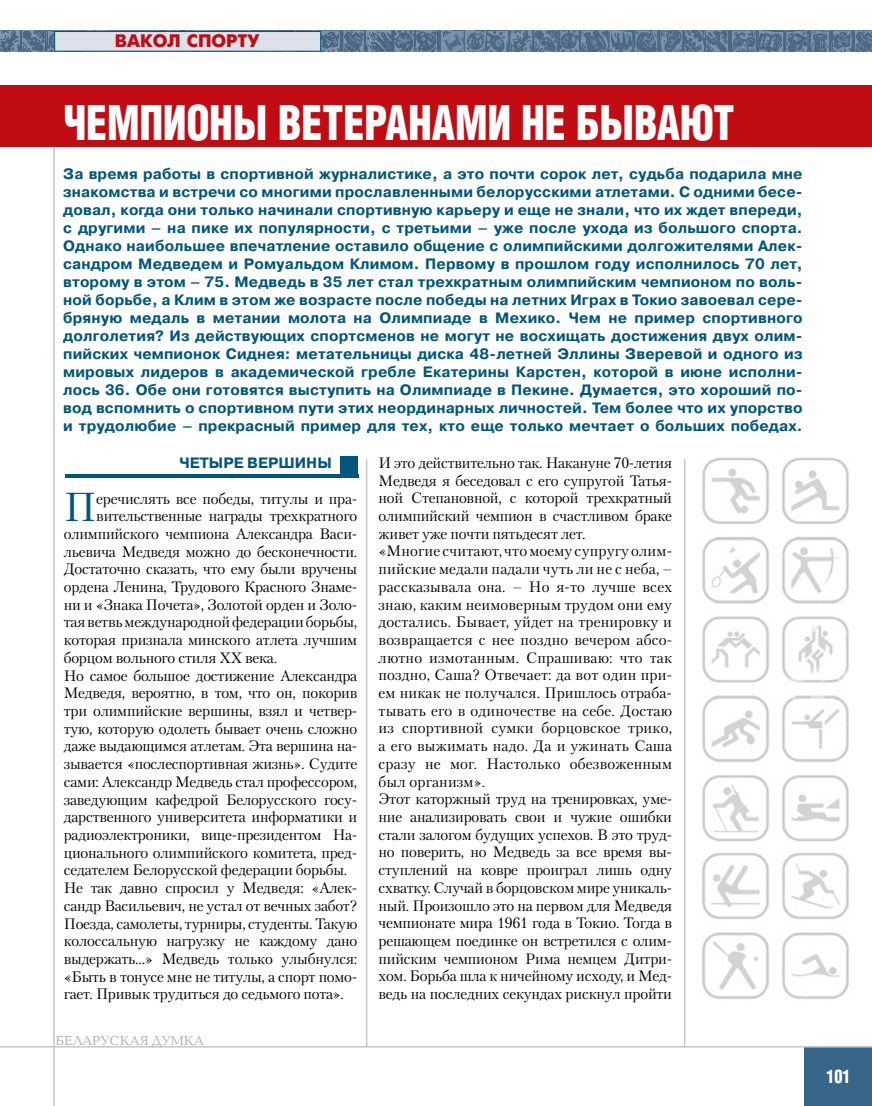
<style>
.page{position:relative;width:872px;height:1106px;background:#fff}
.page>*{position:absolute;margin:0;border:0;box-sizing:border-box;transform-origin:0 0}
.t1{font:700 46.5px "AG Letterica Cond L";color:#fff;scale:.9 1}
.t2{font:40.35px "Petersburg C";color:#00567b}
.t3{font:18px "Futuris Extra C";color:#c10c13}
.t4{font:700 18px "AG Letterica Cond L";color:#fff;scale:.9 1}
.t5{font:15px/17.7px "Petersburg C";letter-spacing:-.015em;color:#000}
.t6{font:700 15px/18px "Pragmatica C";letter-spacing:.01em;color:#00567b;text-align:justify}
.t7{font:13.5px "Baltica C";color:#aeafb2}
</style>
<div class="page">
<div style="left:804px;top:1047px;width:68px;height:59px;background:#386688"></div>
<svg style="left:0;top:31px;width:872px;height:21px;background:#5d7794"></svg>
<hr style="left:0;top:1046px;width:872px;height:1px;background:#c3c5c7">
<hr style="left:53px;top:135px;width:2px;height:971px;background:#c3c5c7">
<hr style="left:366px;top:459px;width:1px;height:587px;background:#c3c5c7">
<div style="left:0;top:85px;width:872px;height:61px;background:#c10c13"></div>
<div style="left:54px;top:31px;width:267px;height:21px;background:#dde2ea;border:1px solid #00567b"></div>
<hr style="left:684px;top:459px;width:1px;height:587px;background:#c3c5c7">
<div style="left:340px;top:456px;width:18px;height:21px;background:#00567b"></div>
<hr style="left:65px;top:474px;width:293px;height:3px;background:#00567b">
<img style="left:702px;top:458px;width:147px;height:383px">
<img style="left:702px;top:852px;width:147px;height:147px">
<p class="t3" style="left:115px;top:31px;width:146px">ВАКОЛ СПОРТУ</p>
<h1 class="t1" style="left:64px;top:95px;width:746px">ЧЕМПИОНЫ ВЕТЕРАНАМИ НЕ БЫВАЮТ</h1>
<p class="t6" style="left:63px;top:165px;width:741px">За время работы в спортивной журналистике, а это почти сорок лет, судьба подарила мне знакомства и встречи со многими прославленными белорусскими атлетами. С одними бесе&shy;довал, когда они только начинали спортивную карьеру и еще не знали, что их ждет впереди, с другими – на пике их популярности, с третьими – уже после ухода из большого спорта.<br>Однако наибольшее впечатление оставило общение с олимпийскими долгожителями Алек&shy;сандром Медведем и Ромуальдом Климом. Первому в прошлом году исполнилось 70 лет, второму в этом – 75. Медведь в 35 лет стал трехкратным олимпийским чемпионом по воль&shy;ной борьбе, а Клим в этом же возрасте после победы на летних Играх в Токио завоевал сере&shy;бряную медаль в метании молота на Олимпиаде в Мехико. Чем не пример спортивного долголетия? Из действующих спортсменов не могут не восхищать достижения двух олим&shy;пийских чемпионок Сиднея: метательницы диска 48-летней Эллины Зверевой и одного из мировых лидеров в академической гребле Екатерины Карстен, которой в июне исполни&shy;лось 36. Обе они готовятся выступить на Олимпиаде в Пекине. Думается, это хороший по&shy;вод вспомнить о спортивном пути этих неординарных личностей. Тем более что их упорство и трудолюбие – прекрасный пример для тех, кто еще только мечтает о больших победах.</p>
<p class="t6" style="left:179px;top:454px;width:154px">ЧЕТЫРЕ ВЕРШИНЫ</p>
<h2 class="t2" style="left:64px;top:483px;width:34px">П</h2>
<p class="t5" style="left:96px;top:489px;width:262px">еречислять все победы, титулы и пра-</p>
<p class="t5" style="left:96px;top:507px;width:262px">вительственные награды трехкратного</p>
<p class="t5" style="left:64px;top:524px;width:295px">олимпийского чемпиона Александра Васи-</p>
<p class="t5" style="left:64px;top:542px;width:295px">льевича Медведя можно до бесконечности.</p>
<p class="t5" style="left:64px;top:560px;width:295px">Достаточно сказать, что ему были вручены</p>
<p class="t5" style="left:64px;top:578px;width:295px">ордена Ленина, Трудового Красного Знаме-</p>
<p class="t5" style="left:64px;top:595px;width:295px">ни и «Знака Почета», Золотой орден и Золо-</p>
<p class="t5" style="left:64px;top:613px;width:295px">тая ветвь международной федерации борьбы,</p>
<p class="t5" style="left:64px;top:631px;width:295px">которая признала минского атлета лучшим</p>
<p class="t5" style="left:64px;top:648px;width:215px">борцом вольного стиля ХХ века.</p>
<p class="t5" style="left:64px;top:666px;width:295px">Но самое большое достижение Александра</p>
<p class="t5" style="left:64px;top:684px;width:295px">Медведя, вероятно, в том, что он, покорив</p>
<p class="t5" style="left:64px;top:701px;width:295px">три олимпийские вершины, взял и четвер-</p>
<p class="t5" style="left:64px;top:719px;width:295px">тую, которую одолеть бывает очень сложно</p>
<p class="t5" style="left:64px;top:737px;width:295px">даже выдающимся атлетам. Эта вершина на-</p>
<p class="t5" style="left:64px;top:755px;width:295px">зывается «послеспортивная жизнь». Судите</p>
<p class="t5" style="left:64px;top:772px;width:295px">сами: Александр Медведь стал профессором,</p>
<p class="t5" style="left:64px;top:790px;width:295px">заведующим кафедрой Белорусского госу-</p>
<p class="t5" style="left:64px;top:808px;width:295px">дарственного университета информатики и</p>
<p class="t5" style="left:64px;top:825px;width:295px">радиоэлектроники, вице-президентом На-</p>
<p class="t5" style="left:64px;top:843px;width:295px">ционального олимпийского комитета, пред-</p>
<p class="t5" style="left:64px;top:861px;width:285px">седателем Белорусской федерации борьбы.</p>
<p class="t5" style="left:64px;top:878px;width:295px">Не так давно спросил у Медведя: «Алек-</p>
<p class="t5" style="left:64px;top:896px;width:295px">сандр Васильевич, не устал от вечных забот?</p>
<p class="t5" style="left:64px;top:914px;width:295px">Поезда, самолеты, турниры, студенты. Такую</p>
<p class="t5" style="left:64px;top:932px;width:295px">колоссальную нагрузку не каждому дано</p>
<p class="t5" style="left:64px;top:949px;width:295px">выдержать…» Медведь только улыбнулся:</p>
<p class="t5" style="left:64px;top:967px;width:295px">«Быть в тонусе мне не титулы, а спорт помо-</p>
<p class="t5" style="left:64px;top:985px;width:282px">гает. Привык трудиться до седьмого пота».</p>
<p class="t7" style="left:56px;top:1033px;width:150px">БЕЛАРУСКАЯ ДУМКА</p>
<p class="t5" style="left:378px;top:453px;width:295px">И это действительно так. Накануне 70-летия Медведя я беседовал с его супругой Татья&shy;ной Степановной, с которой трехкратный олимпийский чемпион в счастливом браке живет уже почти пятьдесят лет.<br>«Многие считают, что моему супругу олим&shy;пийские медали падали чуть ли не с неба, – рассказывала она. – Но я-то лучше всех знаю, каким неимоверным трудом они ему достались. Бывает, уйдет на тренировку и возвращается с нее поздно вечером абсо&shy;лютно измотанным. Спрашиваю: что так поздно, Саша? Отвечает: да вот один при&shy;ем никак не получался. Пришлось отраба&shy;тывать его в одиночестве на себе. Достаю из спортивной сумки борцовское трико, а его выжимать надо. Да и ужинать Саша сразу не мог. Настолько обезвоженным был организм».<br>Этот каторжный труд на тренировках, уме&shy;ние анализировать свои и чужие ошибки стали залогом будущих успехов. В это труд&shy;но поверить, но Медведь за все время вы&shy;ступлений на ковре проиграл лишь одну схватку. Случай в борцовском мире уникаль&shy;ный. Произошло это на первом для Медведя чемпионате мира 1961 года в Токио. Тогда в решающем поединке он встретился с олим&shy;пийским чемпионом Рима немцем Дитри&shy;хом. Борьба шла к ничейному исходу, и Мед&shy;ведь на последних секундах рискнул пройти</p>
<p class="t4" style="left:826px;top:1065px;width:29px">101</p>
</div>
